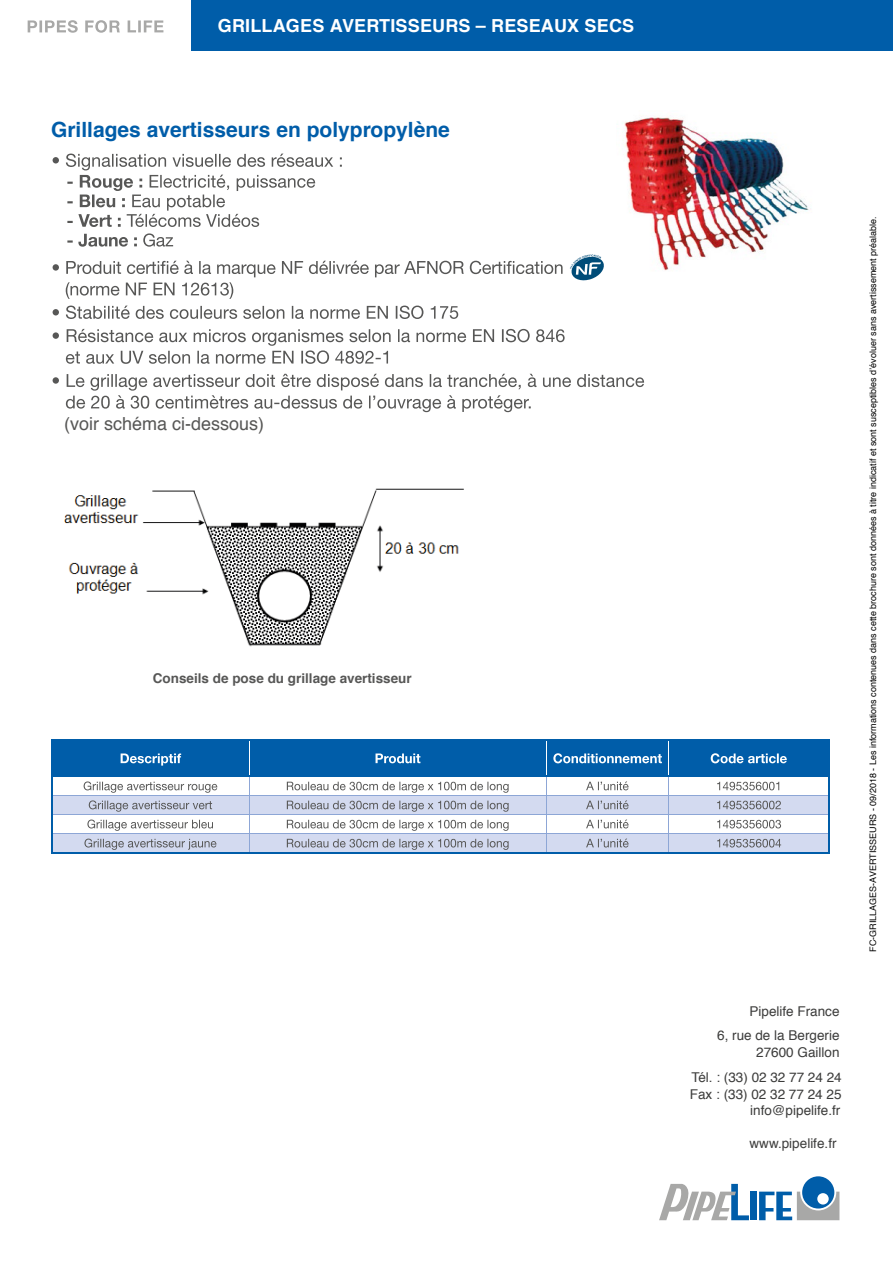
<style>
.page{position:relative;width:893px;height:1263px;background:#fff}
.page>*{position:absolute;margin:0;border:0;box-sizing:border-box;transform-origin:0 0}
.t1{font:700 21px "Helvetica";color:#005da9}
.t2{font:700 18px "Helvetica";letter-spacing:.01em;color:#fff}
.t3{font:18px "Helvetica";color:#575756}
.t4{font:13.5px/16.5px "Helvetica";color:#3c3c3b;text-align:right}
.t5{font:700 13.5px "Helvetica";color:#575756}
.t6{font:9px "Helvetica";color:#000}
</style>
<div class="page">
<div style="left:191px;top:0;width:702px;height:51px;background:#005da9"></div>
<svg style="left:28px;top:20px;width:135px;height:13px"></svg>
<div style="left:750px;top:1191px;width:7px;height:29px;background:#005da9"></div>
<svg style="left:759px;top:1176px;width:80px;height:44px"></svg>
<svg style="left:659px;top:1184px;width:90px;height:36px"></svg>
<svg style="left:51px;top:740px;width:778px;height:113px"></svg>
<svg style="left:570px;top:255px;width:34px;height:26px"></svg>
<img style="left:64px;top:488px;width:400px;height:159px">
<img style="left:623px;top:117px;width:186px;height:154px">
<svg style="left:53px;top:157px;width:6px;height:6px"></svg>
<svg style="left:66px;top:154px;width:276px;height:73px"></svg>
<svg style="left:67px;top:234px;width:70px;height:13px"></svg>
<svg style="left:143px;top:233px;width:30px;height:14px"></svg>
<div style="left:53px;top:264px;width:6px;height:7px;background:#575756;border-radius:50%"></div>
<svg style="left:66px;top:261px;width:497px;height:38px"></svg>
<svg style="left:53px;top:309px;width:6px;height:6px"></svg>
<svg style="left:66px;top:306px;width:392px;height:13px"></svg>
<div style="left:53px;top:332px;width:6px;height:7px;background:#575756;border-radius:50%"></div>
<svg style="left:66px;top:329px;width:499px;height:35px"></svg>
<div style="left:53px;top:377px;width:6px;height:7px;background:#575756;border-radius:50%"></div>
<svg style="left:66px;top:374px;width:578px;height:38px"></svg>
<h2 class="t2" style="left:218px;top:11px;width:418px">GRILLAGES AVERTISSEURS – RESEAUX SECS</h2>
<h1 class="t1" style="left:51px;top:112px;width:400px">Grillages avertisseurs en polypropylène</h1>
<h2 class="t3" style="left:64px;top:410px;width:202px">(voir schéma ci-dessous)</h2>
<h3 class="t5" style="left:153px;top:667px;width:260px">Conseils de pose du grillage avertisseur</h3>
<h3 class="t4" style="left:749px;top:1004px;width:92px">Pipelife France</h3>
<h3 class="t4" style="left:717px;top:1028px;width:124px">6, rue de la Bergerie<br>27600 Gaillon</h3>
<h3 class="t4" style="left:690px;top:1070px;width:153px">Tél. : (33) 02 32 77 24 24<br>Fax : (33) 02 32 77 24 25 info@pipelife.fr</h3>
<h3 class="t4" style="left:749px;top:1136px;width:89px">www.pipelife.fr</h3>
<p class="t6" style="left:866px;top:952px;width:737px;rotate:-90deg">FC-GRILLAGES-AVERTISSEURS - 09/2018 - Les informations contenues dans cette brochure sont données à titre indicatif et sont susceptibles d’évoluer sans avertissement préalable.</p>
</div>
